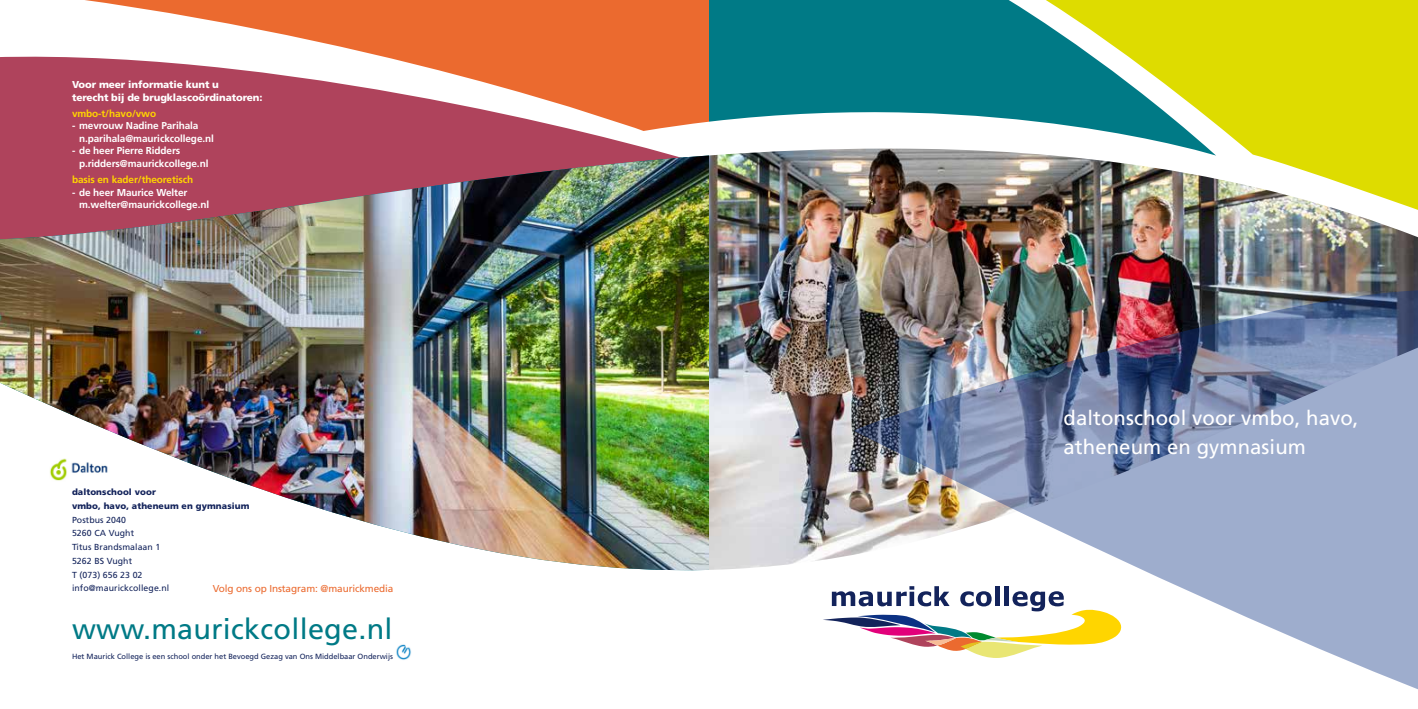
<style>
.page{position:relative;width:1418px;height:709px;background:#fff}
.page>*{position:absolute;margin:0;border:0;box-sizing:border-box;transform-origin:0 0}
.t1{font:28.75px "Frutiger";letter-spacing:.01em;color:#007a86}
.t2{font:20.38px/28.4px "Frutiger";letter-spacing:.005em;color:#fff}
.t3{font:700 10px/12.5px "Frutiger";letter-spacing:-.01em;color:#fff}
.t4{font:900 10px/12.5px "Frutiger";letter-spacing:-.01em;color:#fff}
.t5{font:700 10px "Frutiger";letter-spacing:-.01em;color:#ffd500}
.t6{font:10px "Frutiger";letter-spacing:-.01em;color:#eb6a2f}
.t7{font:8.75px/13.8px "Frutiger";letter-spacing:.01em;color:#13235b}
.t8{font:900 8.75px/13.8px "Frutiger";letter-spacing:.01em;color:#13235b}
.t9{font:7.5px "Frutiger";color:#13235b}
</style>
<div class="page">
<div style="left:0;top:56px;width:671px;height:99px;background:#af435c"></div>
<img style="left:0;top:155px;width:709px;height:416px">
<svg style="left:7px;top:0;width:702px;height:131px"></svg>
<img style="left:396px;top:644px;width:15px;height:16px">
<img style="left:50px;top:457px;width:60px;height:24px">
<img style="left:709px;top:156px;width:708px;height:414px">
<img style="left:1028px;top:0;width:389px;height:214px">
<svg style="left:709px;top:0;width:507px;height:156px;fill:#007a86"></svg>
<img style="left:853px;top:290px;width:564px;height:399px">
<svg style="left:823px;top:586px;width:298px;height:72px"></svg>
<p class="t4" style="left:72px;top:78px;width:192px">Voor meer informatie kunt u<br>terecht bij de brugklascoördinatoren:</p>
<p class="t5" style="left:72px;top:107px;width:86px">vmbo-t/havo/vwo</p>
<p class="t3" style="left:79px;top:120px;width:136px;text-indent:-7px">- mevrouw Nadine Parihala n.parihala@maurickcollege.nl</p>
<p class="t3" style="left:79px;top:145px;width:131px;text-indent:-7px">- de heer Pierre Ridders p.ridders@maurickcollege.nl</p>
<p class="t5" style="left:72px;top:174px;width:123px">basis en kader/theoretisch</p>
<p class="t3" style="left:79px;top:186px;width:131px;text-indent:-7px">- de heer Maurice Welter m.welter@maurickcollege.nl</p>
<p class="t8" style="left:72px;top:485px;width:179px">daltonschool voor<br>vmbo, havo, atheneum en gymnasium</p>
<p class="t7" style="left:72px;top:512px;width:99px">Postbus 2040<br>5260 CA Vught<br>Titus Brandsmalaan 1<br>5262 BS Vught<br>T (073) 656 23 02 info@maurickcollege.nl</p>
<p class="t6" style="left:213px;top:582px;width:182px">Volg ons op Instagram: @maurickmedia</p>
<h1 class="t1" style="left:72px;top:612px;width:322px">www.maurickcollege.nl</h1>
<p class="t9" style="left:72px;top:651px;width:322px">Het Maurick College is een school onder het Bevoegd Gezag van Ons Middelbaar Onderwijs</p>
<h2 class="t2" style="left:1063px;top:404px;width:296px">daltonschool voor vmbo, havo, atheneum en gymnasium</h2>
</div>
